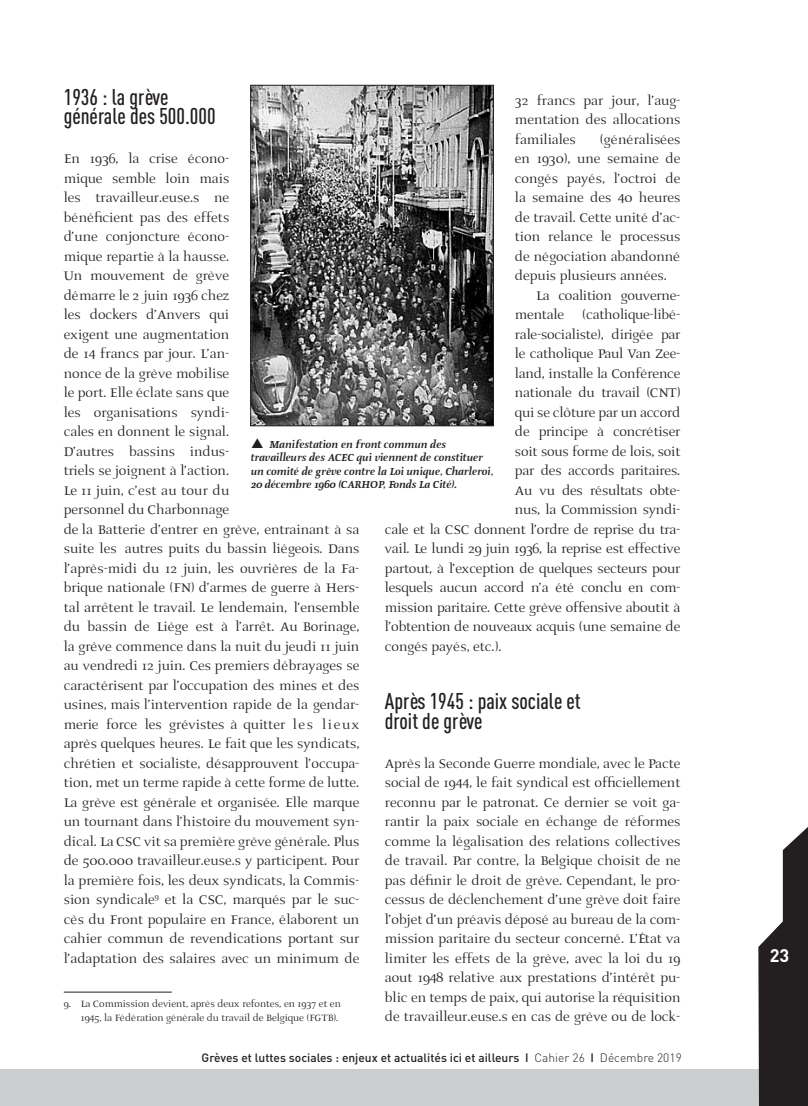
<style>
.page{position:relative;width:808px;height:1106px;background:#fff}
.page>*{position:absolute;margin:0;border:0;box-sizing:border-box;transform-origin:0 0}
.titre_2{font:500 22.5px/19.5px "DIN Cond";color:#231f20}
.t1{font:700 18px "DIN";color:#fff}
.txt_courant{font:16.5px/19.5px "AI Prospera II";color:#231f20;text-align:justify}
.a-_txt_courant_ss_re{font:16.5px/19.5px "AI Prospera II";color:#231f20;text-align:justify}
.Note_de_bas_de_page{font:italic 700 13.5px/13.5px "AI Prospera II";color:#231f20}
.Note_de_bas_de_page-2{font:12px/14.4px "AI Prospera II";color:#231f20;text-align:right}
.t2{font:500 12px "DIN";color:#231f20}
.s1{font-weight:300}
</style>
<div class="page">
<div style="left:0;top:1069px;width:808px;height:37px;background:#cdced0"></div>
<svg style="left:758px;top:827px;width:50px;height:279px"></svg>
<hr style="left:64px;top:991px;width:108px;height:1px;background:#231f20">
<img style="left:252px;top:87px;width:240px;height:337px">
<div style="left:250px;top:85px;width:244px;height:341px;border:1px solid #231f20"></div>
<p class="titre_2" style="left:64px;top:86px;width:153px">1936 : la grève générale des 500.000</p>
<p class="txt_courant" style="left:64px;top:150px;width:297px;text-align:left">En 1936, la crise écono-<br>mique semble loin mais<br>les travailleur.euse.s ne<br>bénéficient pas des effets<br>d’une conjoncture écono-<br>mique repartie à la hausse.<br>Un mouvement de grève<br>démarre le 2 juin 1936 chez<br>les dockers d’Anvers qui<br>exigent une augmentation<br>de 14 francs par jour. L’an-<br>nonce de la grève mobilise<br>le port. Elle éclate sans que<br>les organisations syndi-<br>cales en donnent le signal.<br>D’autres bassins indus-<br>triels se joignent à l’action.<br>Le 11 juin, c’est au tour du<br>personnel du Charbonnage<br>de la Batterie d’entrer en grève, entrainant à sa suite les autres puits du bassin liégeois. Dans l’après-midi du 12 juin, les ouvrières de la Fa&shy;brique nationale (FN) d’armes de guerre à Hers&shy;tal arrêtent le travail. Le lendemain, l’ensemble du bassin de Liège est à l’arrêt. Au Borinage, la grève commence dans la nuit du jeudi 11 juin au vendredi 12 juin. Ces premiers débrayages se caractérisent par l’occupation des mines et des usines, mais l’intervention rapide de la gendar&shy;merie force les grévistes à quitter les lieux après quelques heures. Le fait que les syndicats, chrétien et socialiste, désapprouvent l’occupa&shy;tion, met un terme rapide à cette forme de lutte.<br>La grève est générale et organisée. Elle marque un tournant dans l’histoire du mouvement syn&shy;dical. La CSC vit sa première grève générale. Plus de 500.000 travailleur.euse.s y participent. Pour la première fois, les deux syndicats, la Commis&shy;sion syndicale<sup>9</sup> et la CSC, marqués par le suc&shy;cès du Front populaire en France, élaborent un cahier commun de revendications portant sur l’adaptation des salaires avec un minimum de</p>
<p class="Note_de_bas_de_page-2" style="left:64px;top:996px;width:279px">9. La Commission devient, après deux refontes, en 1937 et en<br>1945, la Fédération générale du travail de Belgique (FGTB).</p>
<p class="txt_courant" style="left:515px;top:91px;width:167px">32 francs par jour, l’aug&shy;mentation des allocations familiales</p>
<p class="txt_courant" style="left:515px;top:130px;width:167px;text-indent:85px">(généralisées en 1930), une semaine de congés payés, l’octroi de la semaine des 40 heures de travail. Cette unité d’ac&shy;tion relance le processus de négociation abandonné depuis plusieurs années.</p>
<p class="txt_courant" style="left:536px;top:286px;width:146px">La coalition gouverne-</p>
<p class="txt_courant" style="left:515px;top:306px;width:167px">mentale (catholique-libé-</p>
<p class="txt_courant" style="left:515px;top:325px;width:167px">rale-socialiste), dirigée par</p>
<p class="txt_courant" style="left:515px;top:345px;width:167px">le catholique Paul Van Zee-</p>
<p class="txt_courant" style="left:515px;top:364px;width:167px">land, installe la Conférence</p>
<p class="txt_courant" style="left:515px;top:384px;width:167px">nationale du travail (CNT)</p>
<p class="txt_courant" style="left:515px;top:403px;width:167px">qui se clôture par un accord</p>
<p class="txt_courant" style="left:515px;top:423px;width:167px">de principe à concrétiser</p>
<p class="txt_courant" style="left:515px;top:442px;width:167px">soit sous forme de lois, soit</p>
<p class="txt_courant" style="left:515px;top:462px;width:167px">par des accords paritaires.</p>
<p class="txt_courant" style="left:515px;top:481px;width:167px">Au vu des résultats obte-</p>
<p class="txt_courant" style="left:515px;top:501px;width:167px">nus, la Commission syndi-</p>
<p class="txt_courant" style="left:385px;top:520px;width:297px">cale et la CSC donnent l’ordre de reprise du tra-</p>
<p class="txt_courant" style="left:385px;top:540px;width:297px">vail. Le lundi 29 juin 1936, la reprise est effective</p>
<p class="txt_courant" style="left:385px;top:559px;width:297px">partout, à l’exception de quelques secteurs pour</p>
<p class="txt_courant" style="left:385px;top:579px;width:297px">lesquels aucun accord n’a été conclu en com-</p>
<p class="txt_courant" style="left:385px;top:598px;width:297px">mission paritaire. Cette grève offensive aboutit à</p>
<p class="txt_courant" style="left:385px;top:618px;width:297px">l’obtention de nouveaux acquis (une semaine de</p>
<p class="txt_courant" style="left:385px;top:637px;width:118px">congés payés, etc.).</p>
<p class="titre_2" style="left:385px;top:691px;width:197px">Après 1945 : paix sociale et droit de grève</p>
<p class="a-_txt_courant_ss_re" style="left:385px;top:754px;width:297px">Après la Seconde Guerre mondiale, avec le Pacte social de 1944, le fait syndical est officiellement reconnu par le patronat. Ce dernier se voit ga&shy;rantir la paix sociale en échange de réformes comme la légalisation des relations collectives de travail. Par contre, la Belgique choisit de ne pas définir le droit de grève. Cependant, le pro&shy;cessus de déclenchement d’une grève doit faire l’objet d’un préavis déposé au bureau de la com&shy;mission paritaire du secteur concerné. L’État va limiter les effets de la grève, avec la loi du 19 aout 1948 relative aux prestations d’intérêt pu&shy;blic en temps de paix, qui autorise la réquisition de travailleur.euse.s en cas de grève ou de lock-</p>
<p class="Note_de_bas_de_page" style="left:251px;top:436px;width:244px;text-indent:19px">Manifestation en front commun des travailleurs des ACEC qui viennent de constituer un comité de grève contre la Loi unique, Charleroi, 20 décembre 1960 (CARHOP, Fonds La Cité).</p>
<p class="t2" style="left:202px;top:1049px;width:482px">Grèves et luttes sociales : enjeux et actualités ici et ailleurs I <span class="s1">Cahier 26</span> I <span class="s1">Décembre 2019</span></p>
<p class="t1" style="left:770px;top:943px;width:21px">23</p>
</div>
